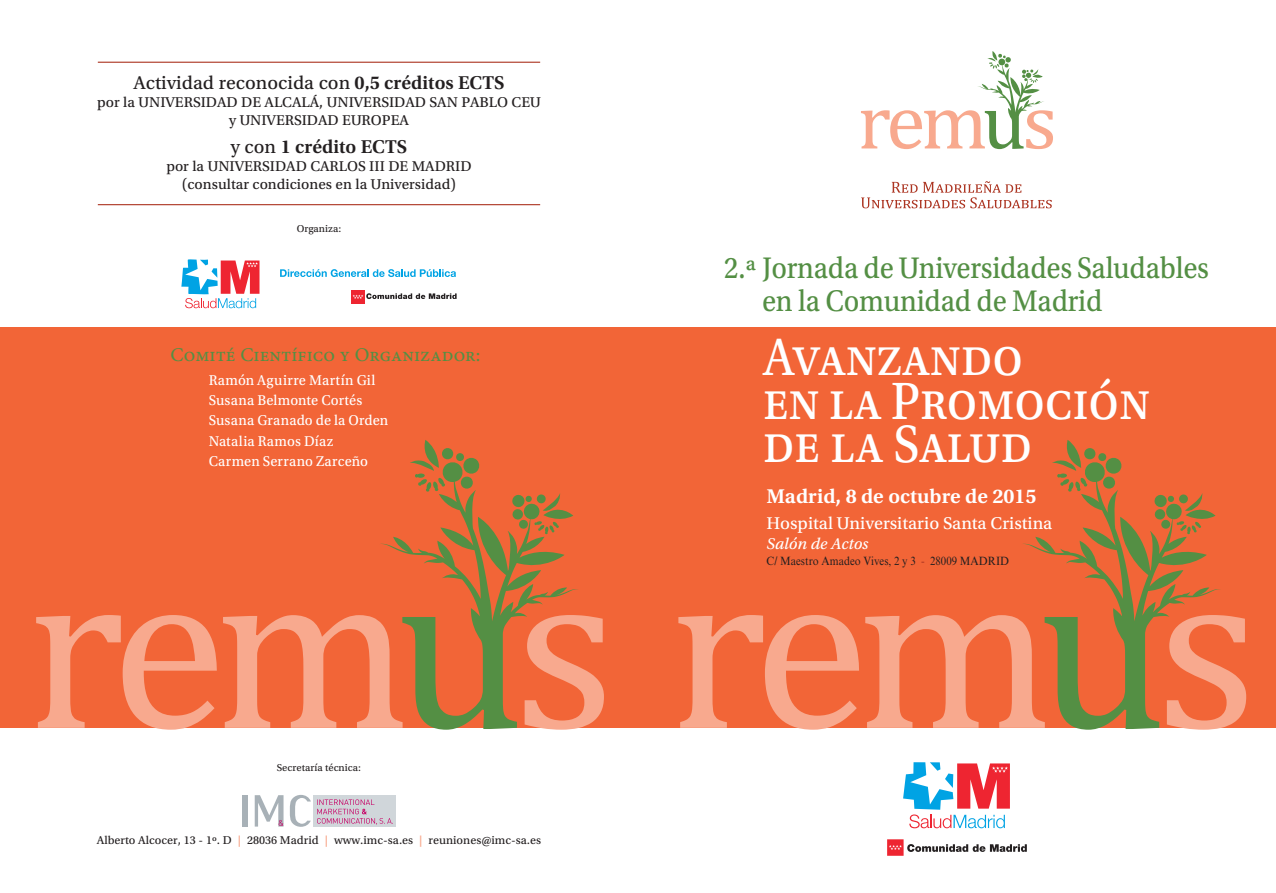
<style>
.page{position:relative;width:1276px;height:893px;background:#fff}
.page>*{position:absolute;margin:0;border:0;box-sizing:border-box;transform-origin:0 0}
.t1{font:55.5px/43.5px "Utopia Std Capt";color:#fff;scale:.9 1}
.t2{font:31.5px/33px "Utopia Std Capt";letter-spacing:-.01em;color:#548f44;scale:.9 1}
.t3{font:21px "Utopia Std Semibold Capt";color:#fff}
.t4{font:19.5px "Utopia Std Capt";color:#231f20}
.t5{font:19.5px "Minion Pro Capt";color:#548f44}
.t6{font:600 19.5px "Utopia Std";color:#231f20}
.t7{font:18px "Utopia Std Capt";color:#fff}
.t8{font:16.5px "Utopia Std Capt It";color:#fff}
.t9{font:15px/18px "Utopia Std Capt";color:#231f20;text-align:center}
.t10{font:15px/20.1px "Utopia Std Capt";letter-spacing:.01em;color:#fff;scale:.95 1}
.t11{font:12px "Utopia Std Capt";color:#231f20}
.t12{font:12px "Times New Roman MT Std";color:#231f20;scale:.9 1}
.t13{font:10.5px "Utopia Std Capt";color:#231f20}
.s1{font-family:"Utopia Std";font-weight:600}
.s2{font-family:"Utopia Std Capt";font-weight:400}
.s3{font-family:"Utopia Std";font-weight:700;color:#f8a98e}
.s4{color:#ac3522}
</style>
<div class="page">
<div style="left:0;top:327px;width:1276px;height:401px;background:#f26537"></div>
<svg style="left:1023px;top:440px;width:197px;height:175px"></svg>
<svg style="left:678px;top:615px;width:568px;height:115px"></svg>
<div style="left:313px;top:795px;width:83px;height:32px;background:#d0d6da"></div>
<svg style="left:317px;top:799px;width:76px;height:26px"></svg>
<div style="left:242px;top:795px;width:5px;height:32px;background:#a8b1b7"></div>
<svg style="left:290px;top:795px;width:21px;height:32px"></svg>
<svg style="left:255px;top:795px;width:28px;height:32px"></svg>
<svg style="left:861px;top:181px;width:190px;height:27px"></svg>
<svg style="left:861px;top:51px;width:192px;height:98px"></svg>
<svg style="left:380px;top:440px;width:198px;height:175px"></svg>
<svg style="left:36px;top:615px;width:568px;height:115px"></svg>
<svg style="left:280px;top:269px;width:176px;height:8px"></svg>
<svg style="left:181px;top:259px;width:78px;height:49px"></svg>
<div style="left:351px;top:290px;width:13px;height:13px;background:#ee2531"></div>
<svg style="left:353px;top:293px;width:103px;height:6px"></svg>
<svg style="left:887px;top:839px;width:140px;height:17px"></svg>
<svg style="left:903px;top:762px;width:107px;height:66px"></svg>
<hr style="left:98px;top:62px;width:442px;height:1px;background:#ac3522">
<hr style="left:98px;top:204px;width:442px;height:1px;background:#ac3522">
<h3 class="t4" style="left:133px;top:72px;width:372px">Actividad reconocida con <span class="s1">0,5 créditos ECTS</span></h3>
<p class="t9" style="left:97px;top:94px;width:445px">por la UNIVERSIDAD DE ALCALÁ, UNIVERSIDAD SAN PABLO CEU y UNIVERSIDAD EUROPEA</p>
<h3 class="t6" style="left:231px;top:136px;width:178px"><span class="s2">y con</span> 1 crédito ECTS</h3>
<p class="t9" style="left:166px;top:157px;width:307px">por la UNIVERSIDAD CARLOS III DE MADRID (consultar condiciones en la Universidad)</p>
<p class="t13" style="left:297px;top:222px;width:46px">Organiza:</p>
<h3 class="t5" style="left:170px;top:341px;width:312px">Comité Científico y Organizador:</h3>
<p class="t10" style="left:209px;top:370px;width:191px">Ramón Aguirre Martín Gil<br>Susana Belmonte Cortés<br>Susana Granado de la Orden<br>Natalia Ramos Díaz<br>Carmen Serrano Zarceño</p>
<p class="t13" style="left:277px;top:762px;width:86px">Secretaría técnica:</p>
<p class="t11" style="left:97px;top:834px;width:446px">Alberto Alcocer, 13 - 1º. D <span class="s3">|</span> 28036 Madrid <span class="s3">|</span> www.imc-sa.es <span class="s3">|</span> reuniones@imc-sa.es</p>
<h2 class="t2" style="left:762px;top:251px;width:498px;text-indent:-38px">2.ª Jornada de Universidades Saludables en la Comunidad de Madrid</h2>
<h1 class="t1" style="left:763px;top:337px;width:431px">Avanzando<br>en la Promoción de la Salud</h1>
<h3 class="t3" style="left:766px;top:484px;width:271px">Madrid, 8 de octubre de 2015</h3>
<p class="t7" style="left:766px;top:513px;width:287px">Hospital Universitario Santa Cristina</p>
<p class="t8" style="left:766px;top:534px;width:103px">Salón de Actos</p>
<p class="t12" style="left:766px;top:554px;width:271px">C/ Maestro Amadeo Vives, 2 y 3 <span class="s4">-</span> 28009 MADRID</p>
</div>
